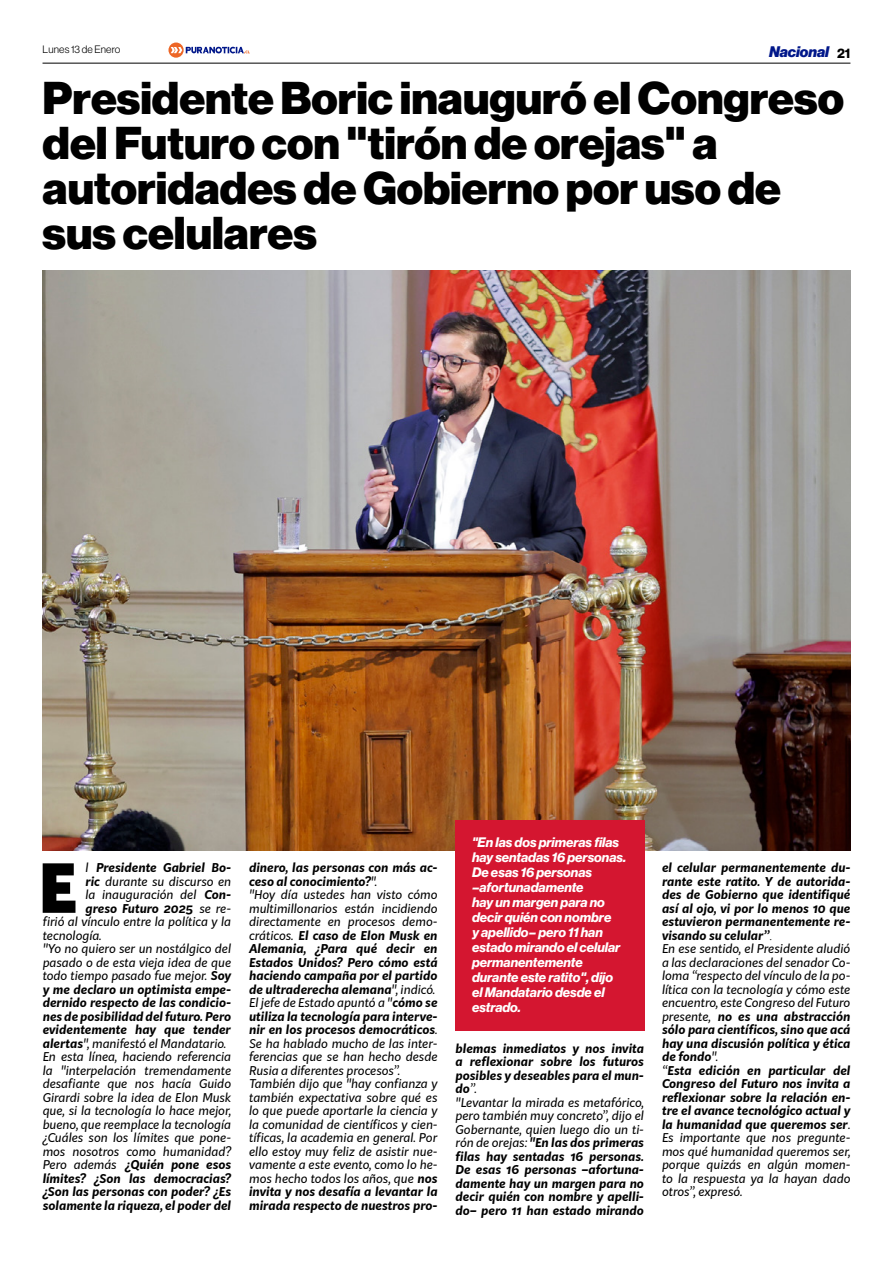
<style>
.page{position:relative;width:893px;height:1263px;background:#fff}
.page>*{position:absolute;margin:0;border:0;box-sizing:border-box;transform-origin:0 0}
.t1{font:900 66.3px "Kit Sans";color:#000}
.t2{font:900 45px/45px "Neue Haas Display";color:#000}
.t3{font:italic 900 15px "Neue Haas Display";color:#00178a}
.t4{font:italic 700 13.5px/15px "Neue Haas Display";color:#fff}
.t5{font:13.5px "N Haas Grotesk DS Pro 75 Bd";color:#000}
.t6{font:italic 700 12px/13.5px "Kit Sans";color:#000}
.t7{font:italic 12px/13.5px "Kit Sans";color:#000}
.t8{font:10.5px "N Haas Grotesk DS Pro 45 Lt";letter-spacing:.02em;color:#000}
.s1{font-weight:400}
.s2{font-weight:700}
.s3{font-family:"Times New Roman";font-weight:400}
</style>
<div class="page">
<hr style="left:43px;top:63px;width:807px;height:1px;background:#000">
<svg style="left:168px;top:43px;width:82px;height:15px"></svg>
<img style="left:43px;top:270px;width:807px;height:580px">
<div style="left:455px;top:821px;width:189px;height:210px;background:#d41630"></div>
<p class="t8" style="left:43px;top:44px;width:79px">Lunes 13 de Enero</p>
<p class="t5" style="left:837px;top:45px;width:15px">21</p>
<p class="t3" style="left:769px;top:43px;width:62px">Nacional</p>
<h2 class="t2" style="left:43px;top:77px;width:803px">Presidente Boric inauguró el Congreso del Futuro con "tirón de orejas" a autoridades de Gobierno por uso de sus celulares</h2>
<h1 class="t1" style="left:39px;top:828px;width:40px">E</h1>
<p class="t6" style="left:85px;top:860px;width:147px"><span class="s1">l</span> Presidente Gabriel Bo-</p>
<p class="t7" style="left:85px;top:874px;width:147px"><span class="s2">ric</span> durante su discurso en</p>
<p class="t7" style="left:85px;top:887px;width:147px">la inauguración del <span class="s2">Con-</span></p>
<p class="t6" style="left:85px;top:900px;width:147px">greso Futuro 2025 <span class="s1">se re-</span></p>
<p class="t7" style="left:43px;top:914px;width:190px">firió al vínculo entre la política y la</p>
<p class="t7" style="left:43px;top:928px;width:60px">tecnología.</p>
<p class="t7" style="left:43px;top:941px;width:190px">"Yo no quiero ser un nostálgico del</p>
<p class="t7" style="left:43px;top:955px;width:190px">pasado o de esta vieja idea de que</p>
<p class="t7" style="left:43px;top:968px;width:190px">todo tiempo pasado fue mejor. <span class="s2">Soy</span></p>
<p class="t6" style="left:43px;top:981px;width:190px">y me declaro un optimista empe-</p>
<p class="t6" style="left:43px;top:995px;width:190px">dernido respecto de las condicio-</p>
<p class="t6" style="left:43px;top:1008px;width:190px">nes de posibilidad del futuro. Pero</p>
<p class="t6" style="left:43px;top:1022px;width:190px">evidentemente hay que tender</p>
<p class="t7" style="left:43px;top:1036px;width:185px"><span class="s2">alertas</span>", manifestó el Mandatario.</p>
<p class="t7" style="left:43px;top:1049px;width:190px">En esta línea, haciendo referencia</p>
<p class="t7" style="left:43px;top:1063px;width:190px">la "interpelación tremendamente</p>
<p class="t7" style="left:43px;top:1076px;width:190px">desafiante que nos hacía Guido</p>
<p class="t7" style="left:43px;top:1090px;width:190px">Girardi sobre la idea de Elon Musk</p>
<p class="t7" style="left:43px;top:1103px;width:190px">que, si la tecnología lo hace mejor,</p>
<p class="t7" style="left:43px;top:1117px;width:190px">bueno, que reemplace la tecnología</p>
<p class="t7" style="left:43px;top:1130px;width:190px">¿Cuáles son los límites que pone-</p>
<p class="t7" style="left:43px;top:1144px;width:190px">mos nosotros como humanidad?</p>
<p class="t6" style="left:43px;top:1157px;width:190px"><span class="s1">Pero además</span> ¿Quién pone esos</p>
<p class="t6" style="left:43px;top:1170px;width:190px">límites? ¿Son las democracias?</p>
<p class="t6" style="left:43px;top:1184px;width:190px">¿Son las personas con poder? ¿Es</p>
<p class="t6" style="left:43px;top:1197px;width:190px">solamente la riqueza, el poder del</p>
<p class="t7" style="left:249px;top:860px;width:190px"><span class="s2">dinero, las personas con más ac&shy;ceso al conocimiento?</span>".<br>"Hoy día ustedes han visto cómo multimillonarios están incidiendo directamente en procesos demo&shy;cráticos. <span class="s2">El caso de Elon Musk en<br>Alemania, ¿Para qué decir en<br>Estados Unidos? Pero cómo está haciendo campaña por el partido de ultraderecha alemana</span>", indicó.<br>El jefe de Estado apuntó a "<span class="s2">cómo se utiliza la tecnología para interve&shy;nir en los procesos democráticos</span>.<br>Se ha hablado mucho de las inter&shy;ferencias que se han hecho desde<br>Rusia a diferentes procesos”.<br>También dijo que "hay confianza y también expectativa sobre qué es lo que puede aportarle la ciencia y la comunidad de científicos y cien&shy;tíficas, la academia en general. Por ello estoy muy feliz de asistir nue&shy;vamente a este evento, como lo he&shy;mos hecho todos los años, que <span class="s2">nos invita y nos desafía a levantar la mirada respecto de nuestros pro-</span></p>
<p class="t4" style="left:472px;top:835px;width:156px">"En las dos primeras filas hay sentadas 16 personas.<br>De esas 16 personas –afortunadamente<br>hay un margen para no decir quién con nombre<br>y apellido– pero 11 han estado mirando el celular permanentemente durante este ratito", dijo el Mandatario desde el estrado.</p>
<p class="t6" style="left:456px;top:1040px;width:190px">blemas inmediatos y nos invita a reflexionar sobre los futuros posibles y deseables para el mun&shy;do<span class="s1">”.<br>"Levantar la mirada es metafórico, pero también muy concreto”, dijo el<br>Gobernante, quien luego dio un ti&shy;rón de orejas:</span> "En las dos primeras filas hay sentadas 16 personas.<br>De esas 16 personas –afortuna&shy;damente hay un margen para no decir quién con nombre y apelli&shy;do– pero 11 han estado mirando</p>
<p class="t6" style="left:662px;top:860px;width:190px">el celular permanentemente du&shy;rante este ratito. Y de autorida&shy;des de Gobierno que identifiqué así al ojo, vi por lo menos 10 que estuvieron permanentemente re&shy;visando su celular”<span class="s3">.<br></span><span class="s1">En ese sentido, el Presidente aludió a las declaraciones del senador Co&shy;loma “respecto del vínculo de la po&shy;lítica con la tecnología y cómo este encuentro, este Congreso del Futuro presente,</span> no es una abstracción sólo para científicos, sino que acá hay una discusión política y ética de fondo<span class="s1">".<br>“</span>Esta edición en particular del<br>Congreso del Futuro nos invita a reflexionar sobre la relación en&shy;tre el avance tecnológico actual y la humanidad que queremos ser<span class="s1">.<br>Es importante que nos pregunte&shy;mos qué humanidad queremos ser, porque quizás en algún momen&shy;to la respuesta ya la hayan dado otros”, expresó.</span></p>
</div>
